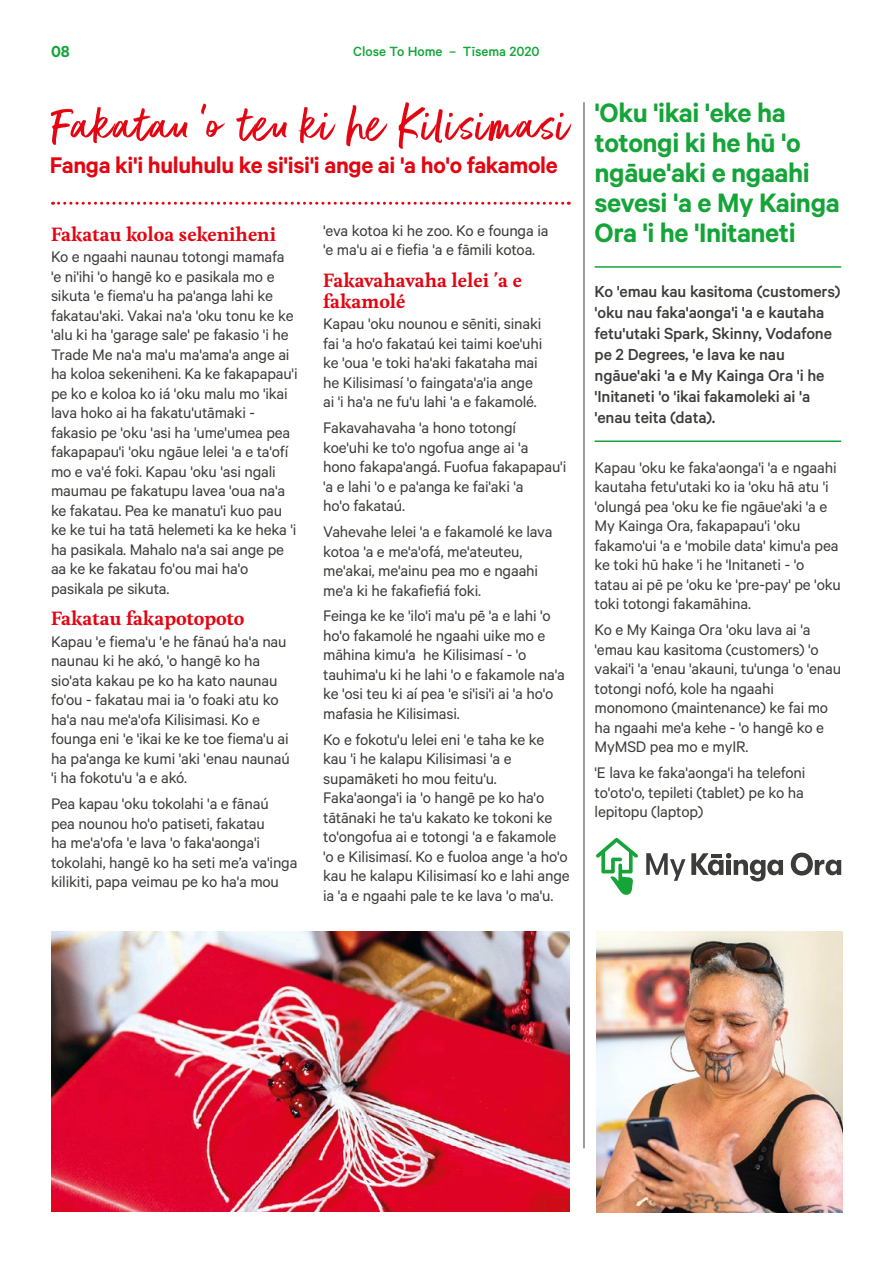
<style>
.page{position:relative;width:893px;height:1263px;background:#fff}
.page>*{position:absolute;margin:0;border:0;box-sizing:border-box;transform-origin:0 0}
.t1{font:57px "Better Times";letter-spacing:.03em;color:#e30612}
.Heading_22pt{font:600 30px/30px "Calibre";letter-spacing:-.015em;color:#14a438}
.Heading_22pt-2{font:600 25.5px "Calibre";letter-spacing:-.015em;color:#e30612}
.Body_12pt{font:500 18px/21px "Calibre";letter-spacing:-.01em;color:#3c3c3a}
.Subhead_2{font:700 18px/21px "Feijoa";color:#e30612}
.t2{font:600 18px "Calibre";color:#14a438}
.Body_12pt-2{font:17.25px/19.5px "Calibre";letter-spacing:-.01em;color:#3c3c3a}
.t3{font:500 15px "Calibre";color:#14a438}
</style>
<div class="page">
<hr style="left:584px;top:102px;width:1px;height:1046px;background:#3c3c3a">
<svg style="left:53px;top:202px;width:516px;height:3px"></svg>
<img style="left:51px;top:931px;width:519px;height:281px">
<hr style="left:595px;top:266px;width:246px;height:2px;background:#14a438">
<hr style="left:595px;top:440px;width:246px;height:2px;background:#14a438">
<img style="left:596px;top:931px;width:247px;height:282px">
<svg style="left:596px;top:838px;width:42px;height:57px"></svg>
<svg style="left:791px;top:853px;width:50px;height:22px"></svg>
<svg style="left:691px;top:853px;width:92px;height:28px"></svg>
<svg style="left:646px;top:853px;width:39px;height:28px"></svg>
<p class="t2" style="left:51px;top:41px;width:20px">08</p>
<p class="t3" style="left:353px;top:42px;width:188px">Close To Home – Tīsema 2020</p>
<h2 class="t1" style="left:53px;top:94px;width:518px">Fakatau 'o teu ki he Kilisimasi</h2>
<p class="Heading_22pt-2" style="left:50px;top:150px;width:509px">Fanga ki'i huluhulu ke si'isi'i ange ai 'a ho'o fakamole</p>
<p class="Subhead_2" style="left:51px;top:224px;width:227px">Fakatau koloa sekeniheni</p>
<p class="Body_12pt-2" style="left:51px;top:246px;width:248px">Ko e ngaahi naunau totongi mamafa 'e ni'ihi 'o hangē ko e pasikala mo e sikuta 'e fiema'u ha pa'anga lahi ke fakatau'aki. Vakai na'a 'oku tonu ke ke 'alu ki ha 'garage sale' pe fakasio 'i he Trade Me na'a ma'u ma'ama'a ange ai ha koloa sekeniheni. Ka ke fakapapau'i pe ko e koloa ko iá 'oku malu mo 'ikai lava hoko ai ha fakatu'utāmaki - fakasio pe 'oku 'asi ha 'ume'umea pea fakapapau'i 'oku ngāue lelei 'a e ta'ofí mo e va'é foki. Kapau 'oku 'asi ngali maumau pe fakatupu lavea 'oua na'a ke fakatau. Pea ke manatu'i kuo pau ke ke tui ha tatā helemeti ka ke heka 'i ha pasikala. Mahalo na'a sai ange pe aa ke ke fakatau fo'ou mai ha'o pasikala pe sikuta.</p>
<p class="Subhead_2" style="left:51px;top:608px;width:195px">Fakatau fakapotopoto</p>
<p class="Body_12pt-2" style="left:51px;top:631px;width:240px">Kapau 'e fiema'u 'e he fānaú ha'a nau naunau ki he akó, 'o hangē ko ha sio'ata kakau pe ko ha kato naunau fo'ou - fakatau mai ia 'o foaki atu ko ha'a nau me'a'ofa Kilisimasi. Ko e founga eni 'e 'ikai ke ke toe fiema'u ai ha pa'anga ke kumi 'aki 'enau naunaú 'i ha fokotu'u 'a e akó.</p>
<p class="Body_12pt-2" style="left:51px;top:794px;width:248px">Pea kapau 'oku tokolahi 'a e fānaú<br>pea nounou ho'o patiseti, fakatau<br>ha me'a'ofa 'e lava 'o faka'aonga'i tokolahi, hangē ko ha seti me’a va'inga kilikiti, papa veimau pe ko ha'a mou</p>
<p class="Body_12pt-2" style="left:323px;top:220px;width:227px">'eva kotoa ki he zoo. Ko e founga ia 'e ma'u ai e fiefia 'a e fāmili kotoa.</p>
<p class="Subhead_2" style="left:323px;top:270px;width:200px">Fakavahavaha lelei 'a e fakamolé</p>
<p class="Body_12pt-2" style="left:323px;top:314px;width:221px">Kapau 'oku nounou e sēniti, sinaki fai 'a ho'o fakataú kei taimi koe'uhi ke 'oua 'e toki ha'aki fakataha mai he Kilisimasí 'o faingata'a'ia ange ai 'i ha'a ne fu'u lahi 'a e fakamolé.</p>
<p class="Body_12pt-2" style="left:323px;top:417px;width:245px">Fakavahavaha 'a hono totongí koe'uhi ke to'o ngofua ange ai 'a<br>hono fakapa'angá. Fuofua fakapapau'i 'a e lahi 'o e pa'anga ke fai'aki 'a<br>ho'o fakataú.</p>
<p class="Body_12pt-2" style="left:323px;top:521px;width:231px">Vahevahe lelei 'a e fakamolé ke lava kotoa 'a e me'a'ofá, me'ateuteu, me'akai, me'ainu pea mo e ngaahi me'a ki he fakafiefiá foki.</p>
<p class="Body_12pt-2" style="left:323px;top:606px;width:243px">Feinga ke ke 'ilo'i ma'u pē 'a e lahi 'o ho'o fakamolé he ngaahi uike mo e māhina kimu'a he Kilisimasí - 'o tauhima'u ki he lahi 'o e fakamole na'a ke 'osi teu ki aí pea 'e si'isi'i ai 'a ho'o mafasia he Kilisimasi.</p>
<p class="Body_12pt-2" style="left:323px;top:729px;width:248px">Ko e fokotu'u lelei eni 'e taha ke ke kau 'i he kalapu Kilisimasi 'a e supamāketi ho mou feitu'u.<br>Faka'aonga'i ia 'o hangē pe ko ha'o tātānaki he ta'u kakato ke tokoni ke to'ongofua ai e totongi 'a e fakamole 'o e Kilisimasí. Ko e fuoloa ange 'a ho'o kau he kalapu Kilisimasí ko e lahi ange ia 'a e ngaahi pale te ke lava 'o ma'u.</p>
<p class="Heading_22pt" style="left:595px;top:97px;width:247px">'Oku 'ikai 'eke ha totongi ki he hū 'o ngāue'aki e ngaahi sevesi 'a e My Kainga<br>Ora 'i he 'Initaneti</p>
<p class="Body_12pt" style="left:595px;top:281px;width:247px">Ko 'emau kau kasitoma (customers) 'oku nau faka'aonga'i 'a e kautaha fetu'utaki Spark, Skinny, Vodafone pe 2 Degrees, 'e lava ke nau ngāue'aki 'a e My Kainga Ora 'i he 'Initaneti 'o 'ikai fakamoleki ai 'a 'enau teita (data).</p>
<p class="Body_12pt-2" style="left:595px;top:457px;width:248px">Kapau 'oku ke faka'aonga'i 'a e ngaahi kautaha fetu'utaki ko ia 'oku hā atu 'i 'olungá pea 'oku ke fie ngāue'aki 'a e My Kainga Ora, fakapapau'i 'oku fakamo'ui 'a e 'mobile data' kimu'a pea ke toki hū hake 'i he 'Initaneti - 'o tatau ai pē pe 'oku ke 'pre-pay' pe 'oku toki totongi fakamāhina.</p>
<p class="Body_12pt-2" style="left:595px;top:619px;width:248px">Ko e My Kainga Ora 'oku lava ai 'a 'emau kau kasitoma (customers) 'o vakai'i 'a 'enau 'akauni, tu'unga 'o 'enau totongi nofó, kole ha ngaahi monomono (maintenance) ke fai mo ha ngaahi me'a kehe - 'o hangē ko e<br>MyMSD pea mo e myIR.</p>
<p class="Body_12pt-2" style="left:595px;top:762px;width:212px;text-align:justify">'E lava ke faka'aonga'i ha telefoni to'oto'o, tepileti (tablet) pe ko ha lepitopu (laptop)</p>
</div>
